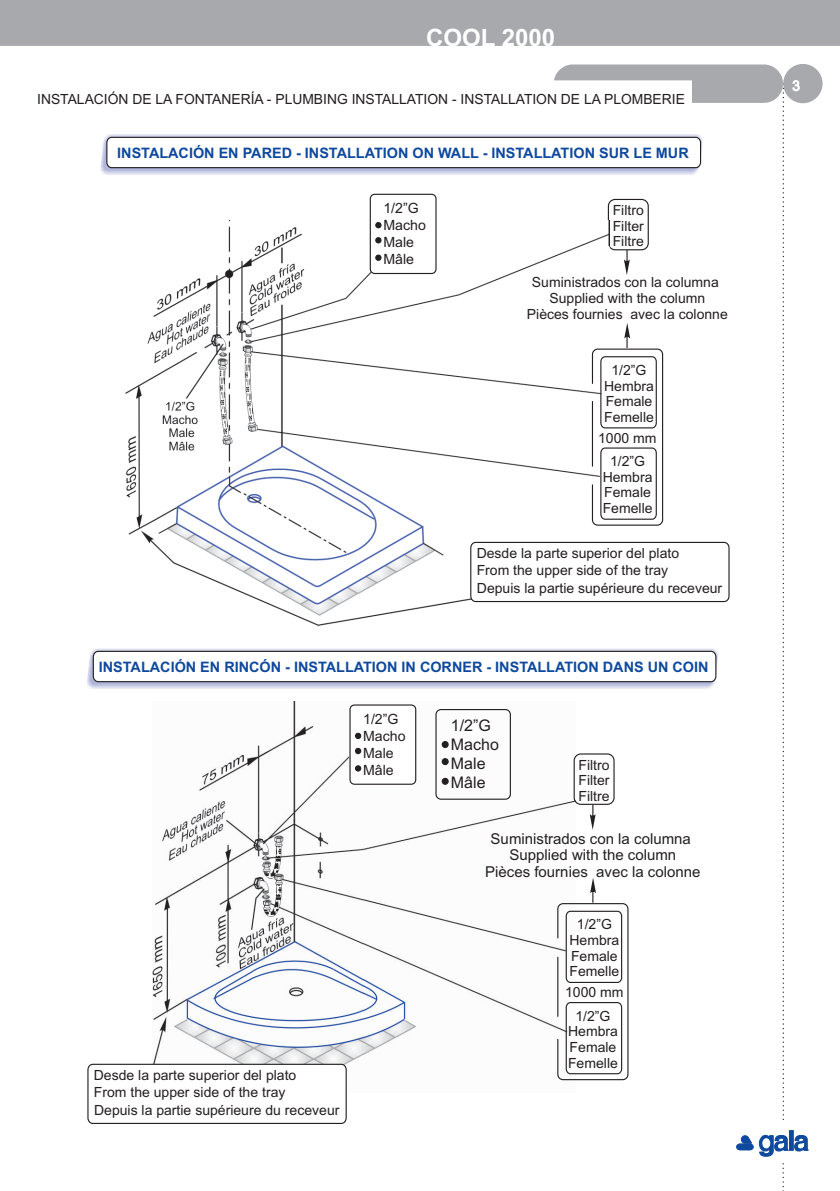
<style>
.page{position:relative;width:840px;height:1191px;background:#fff}
.page>*{position:absolute;margin:0;border:0;box-sizing:border-box;transform-origin:0 0}
.t1{font:700 24px "Arial";color:#fff}
.t2{font:16px/19.2px "Arial";color:#231f20}
.t3{font:15px/16.8px "Arial";color:#231f20;text-align:center}
.t4{font:700 14.4px "Arial";color:#0f499d}
.t5{font:14.2px/17px "Arial";color:#231f20}
.t6{font:14px/15.6px "Arial";color:#231f20;text-align:center}
</style>
<div class="page">
<img style="left:153px;top:701px;width:400px;height:391px">
<div style="left:0;top:0;width:839px;height:46px;background:#a8a9ad"></div>
<div style="left:782px;top:64px;width:40px;height:39px;background:#a8a9ad;border-radius:50%"></div>
<svg style="left:758px;top:1130px;width:50px;height:61px"></svg>
<svg style="left:736px;top:1135px;width:16px;height:15px"></svg>
<svg style="left:792px;top:80px;width:7px;height:11px"></svg>
<img style="left:125px;top:220px;width:428px;height:406px">
<div style="left:470px;top:542px;width:259px;height:60px;background:#fff;border:1px solid #231f20;border-radius:5px"></div>
<div style="left:441px;top:741px;width:7px;height:7px;background:#231f20;border:1px solid #231f20;border-radius:50%"></div>
<div style="left:441px;top:758px;width:7px;height:7px;background:#231f20;border:1px solid #231f20;border-radius:50%"></div>
<div style="left:441px;top:778px;width:7px;height:7px;background:#231f20;border:1px solid #231f20;border-radius:50%"></div>
<div style="left:435px;top:709px;width:75px;height:90px;border:1px solid #231f20;border-radius:5px"></div>
<div style="left:369px;top:194px;width:67px;height:80px;background:#fff;border:1px solid #231f20;border-radius:4px"></div>
<svg style="left:375px;top:222px;width:6px;height:6px"></svg>
<svg style="left:375px;top:237px;width:6px;height:6px"></svg>
<svg style="left:375px;top:254px;width:6px;height:7px"></svg>
<img style="left:100px;top:134px;width:453px;height:41px">
<div style="left:106px;top:137px;width:594px;height:31px;background:#fff;border:1px solid #231f20;border-radius:5px"></div>
<img style="left:87px;top:648px;width:466px;height:41px">
<div style="left:93px;top:651px;width:623px;height:31px;background:#fff;border:1px solid #231f20;border-radius:5px"></div>
<div style="left:349px;top:704px;width:67px;height:80px;background:#fff;border:1px solid #231f20;border-radius:4px"></div>
<svg style="left:355px;top:732px;width:6px;height:7px"></svg>
<svg style="left:355px;top:748px;width:6px;height:6px"></svg>
<svg style="left:355px;top:765px;width:6px;height:6px"></svg>
<svg style="left:553px;top:64px;width:230px;height:1056px"></svg>
<div style="left:87px;top:1063px;width:259px;height:61px;background:#fff;border:1px solid #231f20;border-radius:5px"></div>
<h1 class="t1" style="left:426px;top:29px;width:130px">COOL 2000</h1>
<p class="t6" style="left:37px;top:92px;width:649px">INSTALACIÓN DE LA FONTANERÍA - PLUMBING INSTALLATION - INSTALLATION DE LA PLOMBERIE</p>
<p class="t4" style="left:117px;top:147px;width:572px">INSTALACIÓN EN PARED - INSTALLATION ON WALL - INSTALLATION SUR LE MUR</p>
<p class="t5" style="left:383px;top:201px;width:44px">1/2”G<br>Macho<br>Male<br>Mâle</p>
<p class="t6" style="left:612px;top:204px;width:33px;text-align:justify">Filtro Filter Filtre</p>
<p class="t6" style="left:526px;top:276px;width:202px">Suministrados con la columna<br>Supplied with the column<br>Pièces fournies avec la colonne</p>
<p class="t6" style="left:603px;top:363px;width:51px">1/2”G<br>Hembra<br>Female<br>Femelle</p>
<p class="t6" style="left:597px;top:431px;width:60px">1000 mm</p>
<p class="t6" style="left:602px;top:454px;width:51px">1/2”G<br>Hembra<br>Female<br>Femelle</p>
<p class="t6" style="left:476px;top:546px;width:247px;line-height:17.4px;text-align:left">Desde la parte superior del plato<br>From the upper side of the tray<br>Depuis la partie supérieure du receveur</p>
<p class="t4" style="left:99px;top:661px;width:611px">INSTALACIÓN EN RINCÓN - INSTALLATION IN CORNER - INSTALLATION DANS UN COIN</p>
<p class="t5" style="left:363px;top:711px;width:44px">1/2”G<br>Macho<br>Male<br>Mâle</p>
<p class="t6" style="left:94px;top:1067px;width:247px;line-height:17.4px;text-align:left">Desde la parte superior del plato<br>From the upper side of the tray<br>Depuis la partie supérieure du receveur</p>
<p class="t2" style="left:450px;top:717px;width:50px">1/2”G<br>Macho<br>Male<br>Mâle</p>
<p class="t6" style="left:578px;top:758px;width:33px;text-align:justify">Filtro Filter Filtre</p>
<p class="t3" style="left:485px;top:831px;width:217px">Suministrados con la columna<br>Supplied with the column<br>Pièces fournies avec la colonne</p>
<p class="t6" style="left:569px;top:918px;width:51px">1/2”G<br>Hembra<br>Female<br>Femelle</p>
<p class="t6" style="left:565px;top:986px;width:60px">1000 mm</p>
<p class="t6" style="left:567px;top:1009px;width:51px">1/2”G<br>Hembra<br>Female<br>Femelle</p>
</div>
